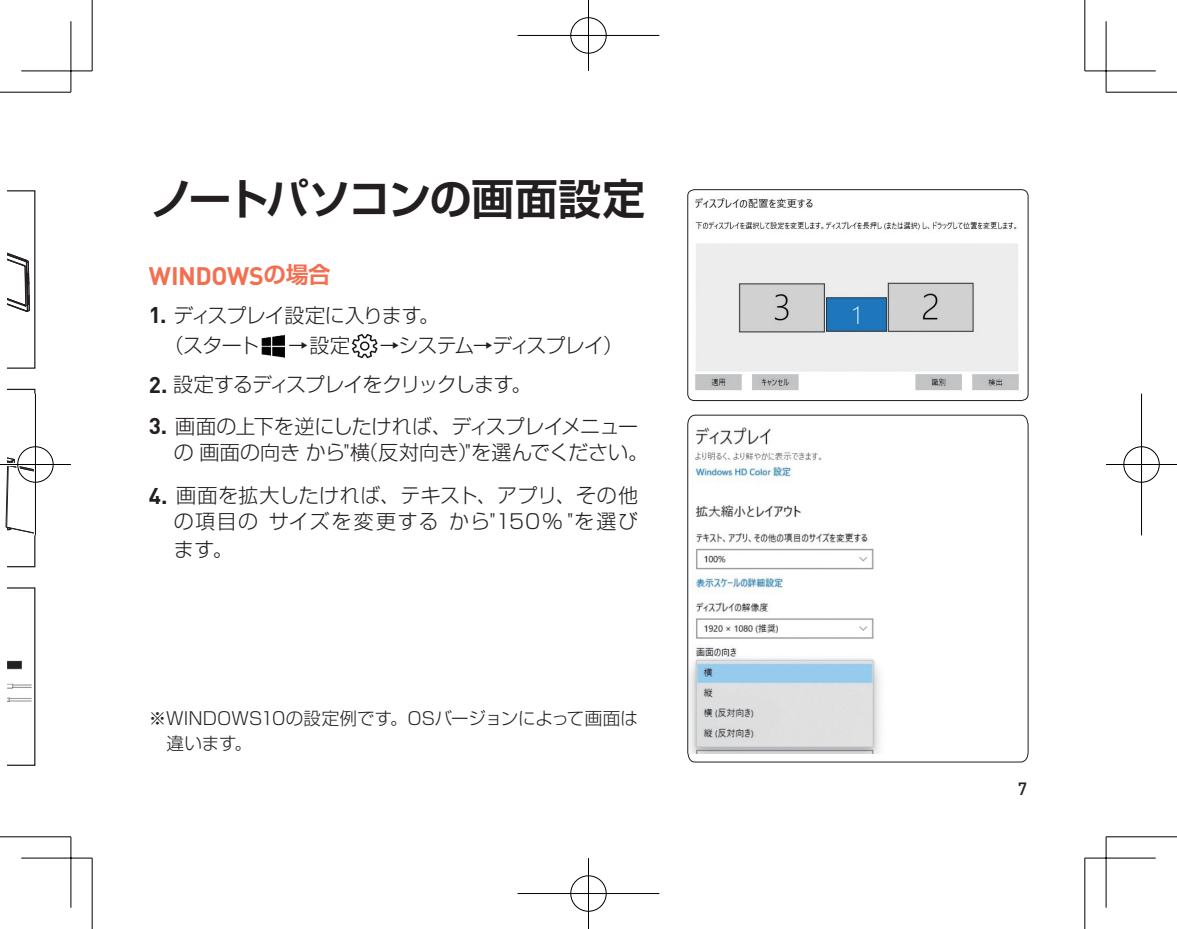
<style>
.page{position:relative;width:1177px;height:929px;background:#fff}
.page>*{position:absolute;margin:0;border:0;box-sizing:border-box;transform-origin:0 0}
.t1{font:700 42.5px "Shin Go Pro De";letter-spacing:-.035em;color:#231f20}
.t2{font:700 25px "DIN";letter-spacing:-.015em;color:#f36f51}
.t3{font:300 20px/26.8px "Shin Go Pro";letter-spacing:-.015em;color:#231f20}
.t4{font:300 20px "Shin Go Pro";letter-spacing:-.055em;color:#231f20}
.t5{font:300 20px/30px "Shin Go Pro";letter-spacing:-.045em;color:#231f20}
.t6{font:300 17.5px/25px "Shin Go Pro";color:#231f20}
.t7{font:500 17.5px "DIN";color:#231f20}
.s1{font-family:"Shin Go Pro De";font-size:22.5px}
.s2{font-family:"DIN";font-weight:700;font-size:22.5px}
</style>
<div class="page">
<img style="left:262px;top:335px;width:22px;height:22px">
<img style="left:351px;top:333px;width:27px;height:26px">
<svg style="left:7px;top:190px;width:28px;height:179px"></svg>
<svg style="left:6px;top:389px;width:29px;height:178px"></svg>
<svg style="left:7px;top:587px;width:28px;height:178px"></svg>
<img style="left:689px;top:198px;width:330px;height:201px">
<div style="left:687px;top:189px;width:341px;height:212px;border:1px solid #231f20;border-radius:7px"></div>
<svg style="left:687px;top:414px;width:341px;height:348px"></svg>
<hr style="left:0;top:92px;width:71px;height:1px;background:#000">
<hr style="left:1106px;top:92px;width:70px;height:1px;background:#000">
<hr style="left:0;top:836px;width:71px;height:1px;background:#000">
<hr style="left:1106px;top:836px;width:70px;height:1px;background:#000">
<hr style="left:92px;top:0;width:1px;height:71px;background:#000">
<hr style="left:92px;top:857px;width:1px;height:71px;background:#000">
<hr style="left:1084px;top:0;width:1px;height:71px;background:#000">
<hr style="left:1084px;top:857px;width:1px;height:71px;background:#000">
<hr style="left:21px;top:70px;width:71px;height:1px;background:#000">
<hr style="left:1084px;top:70px;width:71px;height:1px;background:#000">
<hr style="left:21px;top:857px;width:71px;height:1px;background:#000">
<hr style="left:1084px;top:857px;width:71px;height:1px;background:#000">
<hr style="left:70px;top:21px;width:1px;height:71px;background:#000">
<hr style="left:70px;top:836px;width:1px;height:71px;background:#000">
<hr style="left:1105px;top:21px;width:1px;height:71px;background:#000">
<hr style="left:1105px;top:836px;width:1px;height:71px;background:#000">
<div style="left:569px;top:16px;width:38px;height:39px;border:3px solid #fff;border-radius:50%"></div>
<hr style="left:517px;top:34px;width:142px;height:3px;background:#fff">
<hr style="left:587px;top:0;width:3px;height:71px;background:#fff">
<div style="left:570px;top:17px;width:36px;height:36px;border:1px solid #000;border-radius:50%"></div>
<hr style="left:517px;top:35px;width:142px;height:1px;background:#000">
<hr style="left:588px;top:0;width:1px;height:71px;background:#000">
<div style="left:569px;top:874px;width:38px;height:38px;border:3px solid #fff;border-radius:50%"></div>
<hr style="left:517px;top:891px;width:142px;height:3px;background:#fff">
<hr style="left:587px;top:857px;width:3px;height:71px;background:#fff">
<div style="left:570px;top:875px;width:36px;height:36px;border:1px solid #000;border-radius:50%"></div>
<hr style="left:517px;top:892px;width:142px;height:1px;background:#000">
<hr style="left:588px;top:857px;width:1px;height:71px;background:#000">
<div style="left:16px;top:445px;width:39px;height:38px;border:3px solid #fff;border-radius:50%"></div>
<hr style="left:0;top:463px;width:71px;height:3px;background:#fff">
<hr style="left:34px;top:393px;width:3px;height:142px;background:#fff">
<div style="left:17px;top:446px;width:36px;height:36px;border:1px solid #000;border-radius:50%"></div>
<hr style="left:0;top:464px;width:71px;height:1px;background:#000">
<hr style="left:35px;top:393px;width:1px;height:142px;background:#000">
<div style="left:1122px;top:445px;width:38px;height:38px;border:3px solid #fff;border-radius:50%"></div>
<hr style="left:1106px;top:463px;width:70px;height:3px;background:#fff">
<hr style="left:1139px;top:393px;width:4px;height:142px;background:#fff">
<div style="left:1123px;top:446px;width:36px;height:36px;border:1px solid #000;border-radius:50%"></div>
<hr style="left:1106px;top:464px;width:70px;height:1px;background:#000">
<hr style="left:1141px;top:393px;width:1px;height:142px;background:#000">
<h1 class="t1" style="left:150px;top:164px;width:496px">ノートパソコンの画面設定</h1>
<p class="t2" style="left:149px;top:259px;width:183px">WINDOWS<span class="s1">の場合</span></p>
<p class="t5" style="left:164px;top:298px;width:277px;text-indent:-15px"><span class="s2">1.</span> ディスプレイ設定に入ります。（スタート</p>
<p class="t3" style="left:288px;top:329px;width:64px">→設定</p>
<p class="t4" style="left:379px;top:329px;width:245px">→システム→ディスプレイ）</p>
<p class="t4" style="left:149px;top:368px;width:384px"><span class="s2">2.</span> 設定するディスプレイをクリックします。</p>
<p class="t3" style="left:174px;top:410px;width:476px;text-indent:-25px"><span class="s2">3.</span> 画面の上下を逆にしたければ、ディスプレイメニューの 画面の向き から"横（反対向き）"を選んでください。</p>
<p class="t3" style="left:174px;top:479px;width:466px;text-align:justify;text-indent:-25px"><span class="s2">4.</span> 画面を拡大したければ、テキスト、アプリ、その他の項目の サイズを変更する から"150％ "を選びます。</p>
<p class="t6" style="left:167px;top:703px;width:473px;text-indent:-18px">※WINDOWS10の設定例です。OSバージョンによって画面は違います。</p>
<p class="t7" style="left:1017px;top:777px;width:11px">7</p>
</div>
